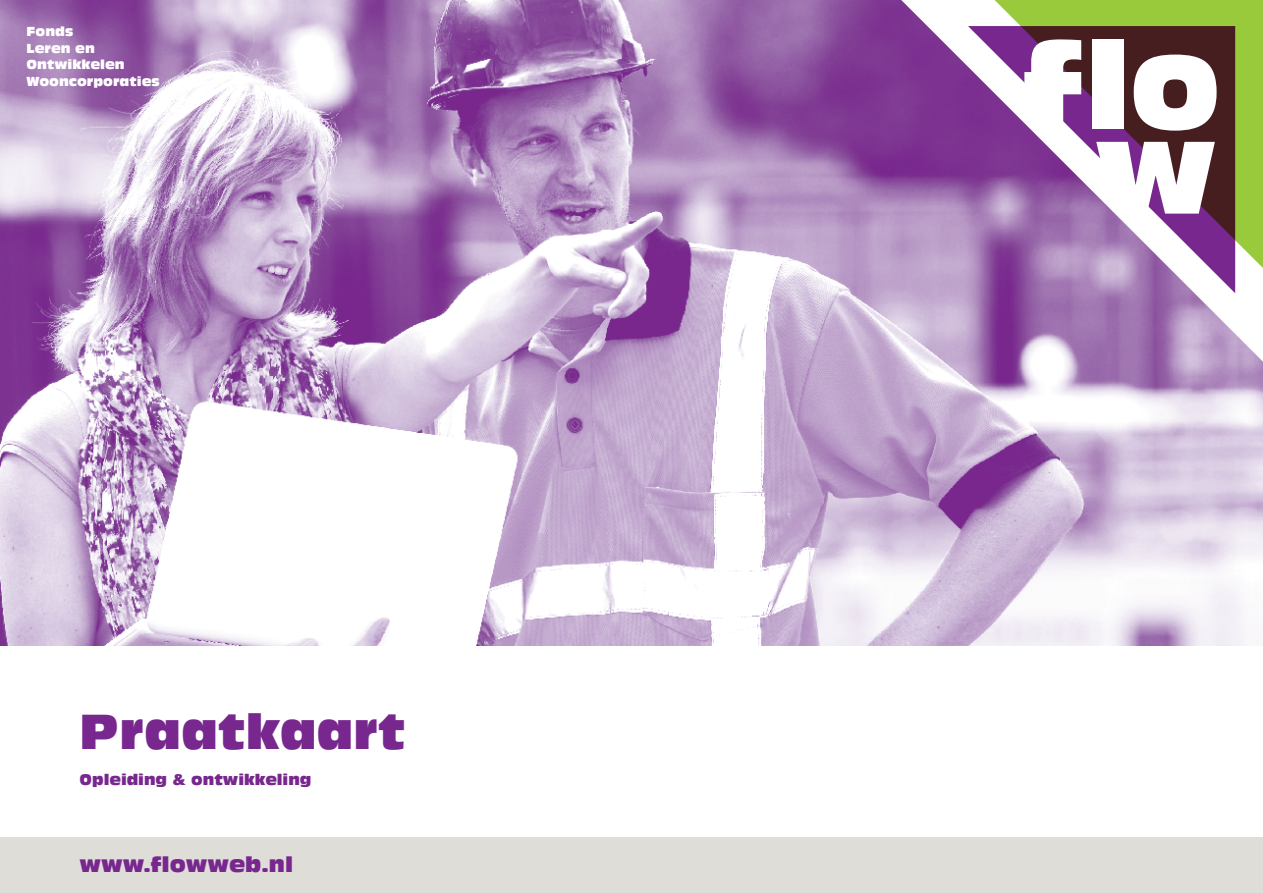
<style>
.page{position:relative;width:1263px;height:893px;background:#fff}
.page>*{position:absolute;margin:0;border:0;box-sizing:border-box;transform-origin:0 0}
.t1{font:48px "Antique Olive Std Compact";color:#77278d}
.t2{font:21px "Antique Olive Std Compact";color:#77278d}
.t3{font:15px "Antique Olive Std Compact";color:#77278d}
.t4{font:12.75px/16.5px "Antique Olive Std Compact";color:#fff}
</style>
<div class="page">
<img style="left:0;top:0;width:1263px;height:646px">
<svg style="left:901px;top:0;width:362px;height:362px;background:#ac82ba"></svg>
<svg style="left:956px;top:0;width:307px;height:298px"></svg>
<div style="left:0;top:838px;width:1263px;height:55px;background:#deddd8"></div>
<svg style="left:995px;top:0;width:268px;height:268px;background:#9dcc45"></svg>
<svg style="left:968px;top:26px;width:267px;height:267px"></svg>
<svg style="left:1024px;top:39px;width:57px;height:89px"></svg>
<div style="left:1093px;top:39px;width:31px;height:89px;background:#fff"></div>
<svg style="left:1134px;top:55px;width:82px;height:76px"></svg>
<svg style="left:1096px;top:142px;width:119px;height:72px"></svg>
<p class="t4" style="left:27px;top:24px;width:135px">Fonds<br>Leren en<br>Ontwikkelen<br>Wooncorporaties</p>
<h1 class="t1" style="left:80px;top:702px;width:328px">Praatkaart</h1>
<p class="t3" style="left:80px;top:770px;width:233px">Opleiding &amp; ontwikkeling</p>
<h2 class="t2" style="left:80px;top:852px;width:215px">www.flowweb.nl</h2>
</div>
